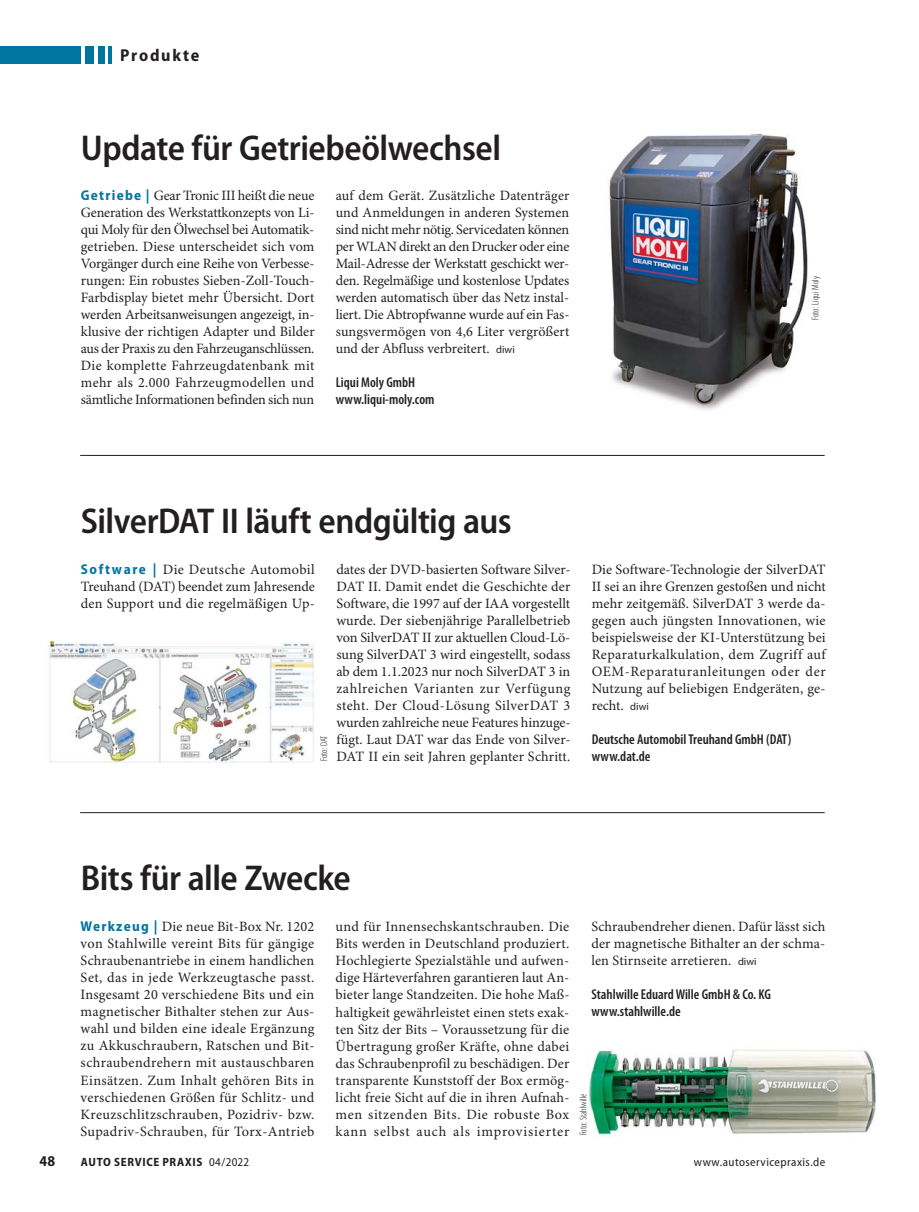
<style>
.page{position:relative;width:919px;height:1212px;background:#fff}
.page>*{position:absolute;margin:0;border:0;box-sizing:border-box;transform-origin:0 0}
.t1{font:600 semi-condensed 36px "Myriad Pro";letter-spacing:-.015em;color:#231f20}
.t2{font:700 semi-condensed 17.25px "Myriad Pro";letter-spacing:.1em;color:#231f20}
.t3{font:700 semi-condensed 15px "Myriad Pro";color:#231f20}
.t4{font:14.25px/17px "Minion Pro";letter-spacing:.01em;color:#231f20;text-align:justify}
.t5{font:600 condensed 14.25px/17px "Myriad Pro";color:#231f20}
.t6{font:700 semi-condensed 12px "Myriad Pro";letter-spacing:.055em;color:#231f20}
.t7{font:semi-condensed 12px "Myriad Pro";letter-spacing:.035em;color:#231f20}
.t8{font:300 condensed 9.75px "Myriad Pro";color:#231f20}
.s1{font-family:"Myriad Pro";font-weight:700;font-stretch:semi-condensed;color:#00759f}
.s2{font-family:"Myriad Pro";font-size:10.5px}
.s3{font-weight:400}
</style>
<div class="page">
<hr style="left:108px;top:47px;width:4px;height:17px;background:#00759f">
<div style="left:85px;top:47px;width:9px;height:17px;background:#00759f"></div>
<div style="left:98px;top:47px;width:6px;height:17px;background:#00759f"></div>
<div style="left:0;top:47px;width:81px;height:17px;background:#00759f"></div>
<img style="left:609px;top:133px;width:199px;height:277px">
<hr style="left:80px;top:812px;width:744px;height:1px;background:#231f20">
<hr style="left:80px;top:455px;width:744px;height:1px;background:#231f20">
<img style="left:47px;top:642px;width:268px;height:121px">
<img style="left:588px;top:1049px;width:288px;height:86px">
<p class="t2" style="left:120px;top:49px;width:81px">Produkte</p>
<h1 class="t1" style="left:81px;top:134px;width:422px">Update für Getriebeölwechsel</h1>
<p class="t4" style="left:81px;top:188px;width:235px"><span class="s1">Getriebe |</span> Gear Tronic III heißt die neue Generation des Werkstattkonzepts von Li&shy;qui Moly für den Ölwechsel bei Automatik&shy;getrieben. Diese unterscheidet sich vom Vorgänger durch eine Reihe von Verbesse&shy;rungen: Ein robustes Sieben-Zoll- Touch-Farbdisplay bietet mehr Übersicht. Dort werden Arbeitsanweisungen angezeigt, in&shy;klusive der richtigen Adapter und Bilder aus der Praxis zu den Fahrzeuganschlüssen.<br>Die komplette Fahrzeugdatenbank mit mehr als 2.000 Fahrzeugmodellen und sämtliche Informationen befinden sich nun</p>
<p class="t4" style="left:336px;top:188px;width:235px">auf dem Gerät. Zusätzliche Datenträger und Anmeldungen in anderen Systemen sind nicht mehr nötig. Servicedaten können per WLAN direkt an den Drucker oder eine Mail-Adresse der Werkstatt geschickt wer&shy;den. Regelmäßige und kostenlose Updates werden automatisch über das Netz instal&shy;liert. Die Abtropfwanne wurde auf ein Fas&shy;sungsvermögen von 4,6 Liter vergrößert und der Abfluss verbreitert. <span class="s2">diwi</span></p>
<p class="t5" style="left:336px;top:375px;width:100px">Liqui Moly GmbH www.liqui-moly.com</p>
<p class="t8" style="left:809px;top:320px;width:45px;rotate:-90deg">Foto: Liqui Moly</p>
<h1 class="t1" style="left:81px;top:507px;width:432px">SilverDAT II läuft endgültig aus</h1>
<p class="t4" style="left:336px;top:562px;width:235px">dates der DVD-basierten Software Silver-DAT II. Damit endet die Geschichte der Software, die 1997 auf der IAA vorgestellt wurde. Der siebenjährige Parallelbetrieb von SilverDAT II zur aktuellen Cloud-Lö&shy;sung SilverDAT 3 wird eingestellt, sodass ab dem 1.1.2023 nur noch SilverDAT 3 in zahlreichen Varianten zur Verfügung steht. Der Cloud-Lösung SilverDAT 3 wurden zahlreiche neue Features hinzuge&shy;fügt. Laut DAT war das Ende von Silver-DAT II ein seit Jahren geplanter Schritt.</p>
<p class="t4" style="left:591px;top:562px;width:235px">Die Software-Technologie der SilverDAT II sei an ihre Grenzen gestoßen und nicht mehr zeitgemäß. SilverDAT 3 werde da&shy;gegen auch jüngsten Innovationen, wie beispielsweise der KI-Unterstützung bei Reparaturkalkulation, dem Zugriff auf OEM-Reparaturanleitungen oder der Nutzung auf beliebigen Endgeräten, ge&shy;recht. <span class="s2">diwi</span></p>
<p class="t4" style="left:81px;top:562px;width:235px"><span class="s1">Software |</span> Die Deutsche Automobil Treuhand (DAT) beendet zum Jahresende den Support und die regelmäßigen Up-</p>
<p class="t5" style="left:591px;top:732px;width:201px">Deutsche Automobil Treuhand GmbH (DAT)</p>
<p class="t8" style="left:318px;top:761px;width:27px;rotate:-90deg">Foto: DAT</p>
<p class="t5" style="left:591px;top:749px;width:60px">www.dat.de</p>
<h1 class="t1" style="left:81px;top:865px;width:271px">Bits für alle Zwecke</h1>
<p class="t4" style="left:81px;top:919px;width:235px"><span class="s1">Werkzeug |</span> Die neue Bit-Box Nr. 1202 von Stahlwille vereint Bits für gängige Schraubenantriebe in einem handlichen Set, das in jede Werkzeugtasche passt.<br>Insgesamt 20 verschiedene Bits und ein magnetischer Bithalter stehen zur Aus&shy;wahl und bilden eine ideale Ergänzung zu Akkuschraubern, Ratschen und Bit&shy;schraubendrehern mit austauschbaren Einsätzen. Zum Inhalt gehören Bits in verschiedenen Größen für Schlitz- und Kreuzschlitzschrauben, Pozidriv- bzw.<br>Supadriv-Schrauben, für Torx-Antrieb</p>
<p class="t4" style="left:335px;top:919px;width:235px">und für Innensechskantschrauben. Die Bits werden in Deutschland produziert.<br>Hochlegierte Spezialstähle und aufwen&shy;dige Härteverfahren garantieren laut An&shy;bieter lange Standzeiten. Die hohe Maß&shy;haltigkeit gewährleistet einen stets exak&shy;ten Sitz der Bits – Voraussetzung für die Übertragung großer Kräfte, ohne dabei das Schraubenprofil zu beschädigen. Der transparente Kunststoff der Box ermög&shy;licht freie Sicht auf die in ihren Aufnah&shy;men sitzenden Bits. Die robuste Box kann selbst auch als improvisierter</p>
<p class="t4" style="left:591px;top:919px;width:235px">Schraubendreher dienen. Dafür lässt sich der magnetische Bithalter an der schma&shy;len Stirnseite arretieren. <span class="s2">diwi</span></p>
<p class="t5" style="left:591px;top:987px;width:181px">Stahlwille Eduard Wille GmbH &amp; Co. KG www.stahlwille.de</p>
<p class="t8" style="left:577px;top:1135px;width:44px;rotate:-90deg">Foto: Stahlwille</p>
<p class="t3" style="left:39px;top:1155px;width:17px">48</p>
<p class="t6" style="left:81px;top:1157px;width:170px">AUTO SERVICE PRAXIS <span class="s3">04/2022</span></p>
<p class="t7" style="left:693px;top:1154px;width:133px">www.autoservicepraxis.de</p>
</div>
